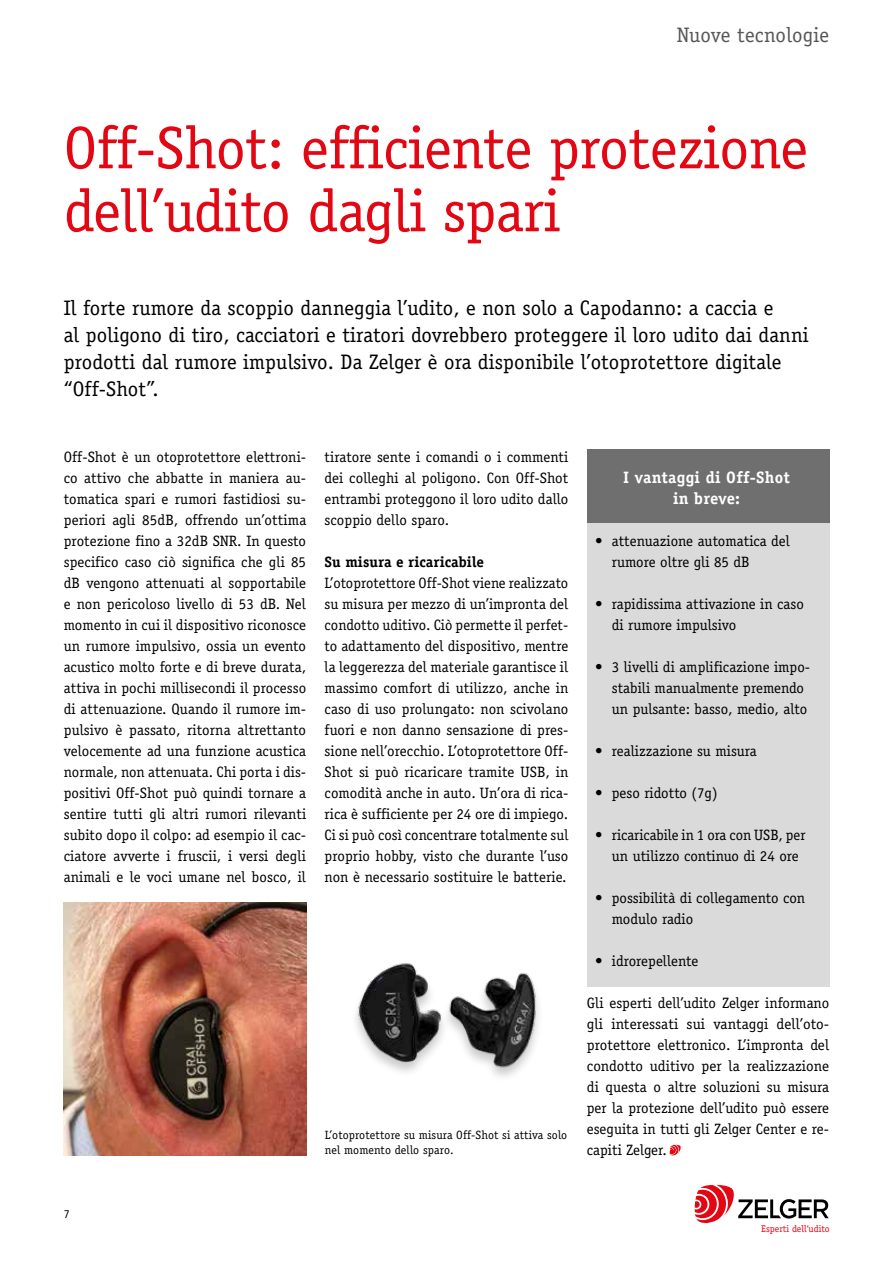
<style>
.page{position:relative;width:893px;height:1263px;background:#fff}
.page>*{position:absolute;margin:0;border:0;box-sizing:border-box;transform-origin:0 0}
.t1{font:60px/63px "Officina Serif";letter-spacing:-.01em;color:#e30613}
.t2{font:21px/27px "Officina Serif";letter-spacing:.005em;color:#000}
.t3{font:21px "Officina Serif";letter-spacing:.01em;color:#575756}
.t4{font:700 16.5px/21px "Officina Serif";letter-spacing:.02em;color:#fff;text-align:center}
.t5{font:15px/21px "Officina Serif";color:#000}
.t6{font:700 15px "Officina Serif";letter-spacing:.005em;color:#000}
.t7{font:12px/15px "Officina Serif";letter-spacing:.01em;color:#000}
.t8{font:9.75px "Officina Serif";color:#e30613}
</style>
<div class="page">
<svg style="left:695px;top:1185px;width:134px;height:38px"></svg>
<div style="left:587px;top:451px;width:242px;height:535px;background:#dadada"></div>
<div style="left:587px;top:449px;width:242px;height:74px;background:#706f6f"></div>
<img style="left:64px;top:903px;width:242px;height:252px">
<svg style="left:670px;top:1145px;width:11px;height:10px"></svg>
<img style="left:355px;top:963px;width:184px;height:110px">
<h2 class="t3" style="left:677px;top:22px;width:154px">Nuove tecnologie</h2>
<h1 class="t1" style="left:64px;top:117px;width:746px">Off-Shot: efficiente protezione dell’udito dagli spari</h1>
<p class="t2" style="left:64px;top:295px;width:746px">Il forte rumore da scoppio danneggia l’udito, e non solo a Capodanno: a caccia e<br>al poligono di tiro, cacciatori e tiratori dovrebbero proteggere il loro udito dai danni prodotti dal rumore impulsivo. Da Zelger è ora disponibile l’otoprotettore digitale “Off-Shot”.</p>
<p class="t5" style="left:64px;top:447px;width:244px;text-align:justify">Off-Shot è un otoprotettore elettroni&shy;co attivo che abbatte in maniera au&shy;tomatica spari e rumori fastidiosi su&shy;periori agli 85dB, offrendo un’ottima protezione fino a 32dB SNR. In questo specifico caso ciò significa che gli 85 dB vengono attenuati al sopportabile e non pericoloso livello di 53 dB. Nel momento in cui il dispositivo riconosce un rumore impulsivo, ossia un evento acustico molto forte e di breve durata, attiva in pochi millisecondi il processo di attenuazione. Quando il rumore im&shy;pulsivo è passato, ritorna altrettanto velocemente ad una funzione acustica normale, non attenuata. Chi porta i dis&shy;positivi Off-Shot può quindi tornare a sentire tutti gli altri rumori rilevanti subito dopo il colpo: ad esempio il cac&shy;ciatore avverte i fruscii, i versi degli animali e le voci umane nel bosco, il</p>
<p class="t5" style="left:325px;top:447px;width:245px;text-align:justify">tiratore sente i comandi o i commenti dei colleghi al poligono. Con Off-Shot entrambi proteggono il loro udito dallo scoppio dello sparo.</p>
<p class="t6" style="left:325px;top:553px;width:161px">Su misura e ricaricabile</p>
<p class="t5" style="left:325px;top:573px;width:245px;text-align:justify">L’otoprotettore Off-Shot viene realizzato su misura per mezzo di un’impronta del condotto uditivo. Ciò permette il perfet&shy;to adattamento del dispositivo, mentre la leggerezza del materiale garantisce il massimo comfort di utilizzo, anche in caso di uso prolungato: non scivolano fuori e non danno sensazione di pres&shy;sione nell’orecchio. L’otoprotettore Off-Shot si può ricaricare tramite USB, in comodità anche in auto. Un’ora di rica&shy;rica è sufficiente per 24 ore di impiego.<br>Ci si può così concentrare totalmente sul proprio hobby, visto che durante l’uso non è necessario sostituire le batterie.</p>
<p class="t7" style="left:325px;top:1128px;width:244px">L’otoprotettore su misura Off-Shot si attiva solo nel momento dello sparo.</p>
<p class="t4" style="left:623px;top:467px;width:168px">I vantaggi di Off-Shot in breve:</p>
<p class="t5" style="left:612px;top:531px;width:180px;text-indent:-16px">• attenuazione automatica del rumore oltre gli 85 dB</p>
<p class="t5" style="left:612px;top:594px;width:193px;text-indent:-16px">• rapidissima attivazione in caso di rumore impulsivo</p>
<p class="t5" style="left:612px;top:657px;width:200px;text-indent:-16px">• 3 livelli di amplificazione impo&shy;stabili manualmente premendo un pulsante: basso, medio, alto</p>
<p class="t5" style="left:595px;top:741px;width:163px">• realizzazione su misura</p>
<p class="t5" style="left:595px;top:783px;width:124px">• peso ridotto (7g)</p>
<p class="t5" style="left:612px;top:825px;width:195px;text-indent:-16px">• ricaricabile in 1 ora con USB, per un utilizzo continuo di 24 ore</p>
<p class="t5" style="left:612px;top:888px;width:195px;text-indent:-16px">• possibilità di collegamento con modulo radio</p>
<p class="t5" style="left:595px;top:951px;width:105px">• idrorepellente</p>
<p class="t5" style="left:587px;top:993px;width:244px;text-align:justify">Gli esperti dell’udito Zelger informano gli interessati sui vantaggi dell’oto&shy;protettore elettronico. L’impronta del condotto uditivo per la realizzazione di questa o altre soluzioni su misura per la protezione dell’udito può essere eseguita in tutti gli Zelger Center e re&shy;capiti Zelger.</p>
<p class="t7" style="left:64px;top:1207px;width:7px">7</p>
<p class="t8" style="left:761px;top:1223px;width:70px">Esperti dell‘udito</p>
</div>
